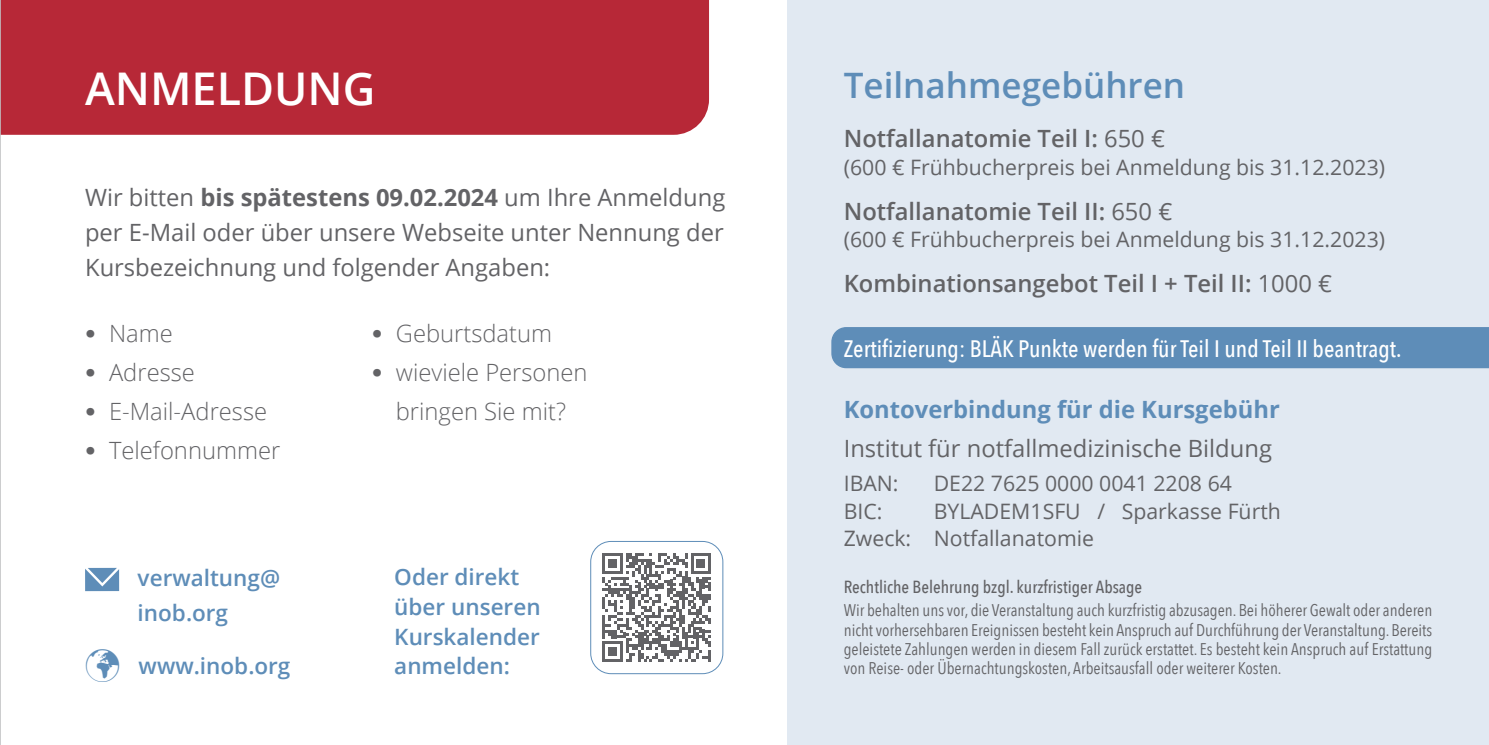
<style>
.page{position:relative;width:1489px;height:745px;background:#fff}
.page>*{position:absolute;margin:0;border:0;box-sizing:border-box;transform-origin:0 0}
.t1{font:600 45px "Open Sans";color:#fff}
.t2{font:600 35px "Open Sans";color:#5e8db8}
.Text{font:23.75px/35px "Open Sans";color:#636366;text-align:justify}
.Text-2{font:600 23.75px "Open Sans";color:#636366}
.Text-3{font:300 23.75px/38.8px "Open Sans";color:#636366;text-align:center}
.Text-4{font:500 23.75px "Avenir Next Condensed";color:#fff}
.Text-5{font:700 23.75px "Open Sans";color:#5e8db8}
.Text-6{font:600 22.5px/29.5px "Open Sans";color:#5e8db8}
.Text-7{font:21.25px "Open Sans";color:#636366}
.t3{font:500 17.5px "Avenir Next Condensed";color:#636366}
.t4{font:17px/19.2px "Avenir Next Condensed";color:#636366;text-align:justify}
.s1{font-weight:400}
.s2{font-weight:700}
.s3{font-family:"Dagny Pro";font-weight:700;font-size:25px}
</style>
<div class="page">
<div style="left:787px;top:0;width:701px;height:744px;background:#e1e9f2"></div>
<svg style="left:85px;top:567px;width:34px;height:23px"></svg>
<svg style="left:602px;top:553px;width:109px;height:108px"></svg>
<div style="left:590px;top:540px;width:133px;height:133px;border:1px solid #5e8db8;border-radius:20px"></div>
<div style="left:1px;top:0;width:708px;height:135px;background:#b72837"></div>
<div style="left:831px;top:327px;width:657px;height:41px;background:#5e8db8"></div>
<hr style="left:0;top:0;width:1px;height:744px;background:#c1c2c4">
<p class="t1" style="left:85px;top:58px;width:292px">ANMELDUNG</p>
<p class="t2" style="left:843px;top:61px;width:343px">Teilnahmegebühren</p>
<p class="Text-2" style="left:843px;top:122px;width:323px">Notfallanatomie Teil I: <span class="s1">650 €</span></p>
<p class="Text-7" style="left:843px;top:152px;width:543px">(600 € Frühbucherpreis bei Anmeldung bis 31.12.2023)</p>
<p class="Text-2" style="left:843px;top:194px;width:330px">Notfallanatomie Teil II: <span class="s1">650 €</span></p>
<p class="Text-7" style="left:843px;top:225px;width:543px">(600 € Frühbucherpreis bei Anmeldung bis 31.12.2023)</p>
<p class="Text-2" style="left:843px;top:267px;width:490px">Kombinationsangebot Teil I + Teil II: <span class="s1">1000 €</span></p>
<p class="Text-4" style="left:843px;top:334px;width:559px">Zertifizierung: BLÄK Punkte werden für Teil I und Teil II beantragt.</p>
<p class="Text-5" style="left:843px;top:392px;width:437px">Kontoverbindung für die Kursgebühr</p>
<p class="Text" style="left:843px;top:430px;width:430px">Institut für notfallmedizinische Bildung</p>
<p class="Text-7" style="left:843px;top:468px;width:56px">IBAN:</p>
<p class="Text-7" style="left:933px;top:468px;width:300px">DE22 7625 0000 0041 2208 64</p>
<p class="Text-7" style="left:843px;top:496px;width:40px">BIC:</p>
<p class="Text-7" style="left:933px;top:496px;width:348px">BYLADEM1SFU / Sparkasse Fürth</p>
<p class="Text-7" style="left:843px;top:523px;width:252px">Zweck: Notfallanatomie</p>
<p class="t3" style="left:843px;top:575px;width:300px">Rechtliche Belehrung bzgl. kurzfristiger Absage</p>
<p class="t4" style="left:843px;top:599px;width:590px">Wir behalten uns vor, die Veranstaltung auch kurzfristig abzusagen. Bei höherer Gewalt oder anderen nicht vorhersehbaren Ereignissen besteht kein Anspruch auf Durchführung der Veranstaltung. Bereits geleistete Zahlungen werden in diesem Fall zurück erstattet. Es besteht kein Anspruch auf Erstattung von Reise- oder Übernachtungskosten, Arbeitsausfall oder weiterer Kosten.</p>
<p class="Text" style="left:85px;top:179px;width:641px">Wir bitten <span class="s2">bis spätestens 09.02.2024</span> um Ihre Anmeldung per E-Mail oder über unsere Webseite unter Nennung der Kursbezeichnung und folgender Angaben:</p>
<p class="Text-3" style="left:372px;top:313px;width:182px"><span class="s3">•</span> Geburtsdatum</p>
<p class="Text-3" style="left:372px;top:352px;width:217px"><span class="s3">•</span> wieviele Personen bringen Sie mit?</p>
<p class="Text-3" style="left:85px;top:313px;width:89px"><span class="s3">•</span> Name</p>
<p class="Text-3" style="left:85px;top:352px;width:111px"><span class="s3">•</span> Adresse</p>
<p class="Text-3" style="left:85px;top:391px;width:183px"><span class="s3">•</span> E-Mail-Adresse</p>
<p class="Text-3" style="left:85px;top:429px;width:197px"><span class="s3">•</span> Telefonnummer</p>
<p class="Text-6" style="left:394px;top:561px;width:148px">Oder direkt über unseren<br>Kurskalender anmelden:</p>
<p class="Text-6" style="left:138px;top:559px;width:144px;line-height:35px">verwaltung@ inob.org</p>
<p class="Text-6" style="left:85px;top:650px;width:207px">✓ www.inob.org</p>
</div>
